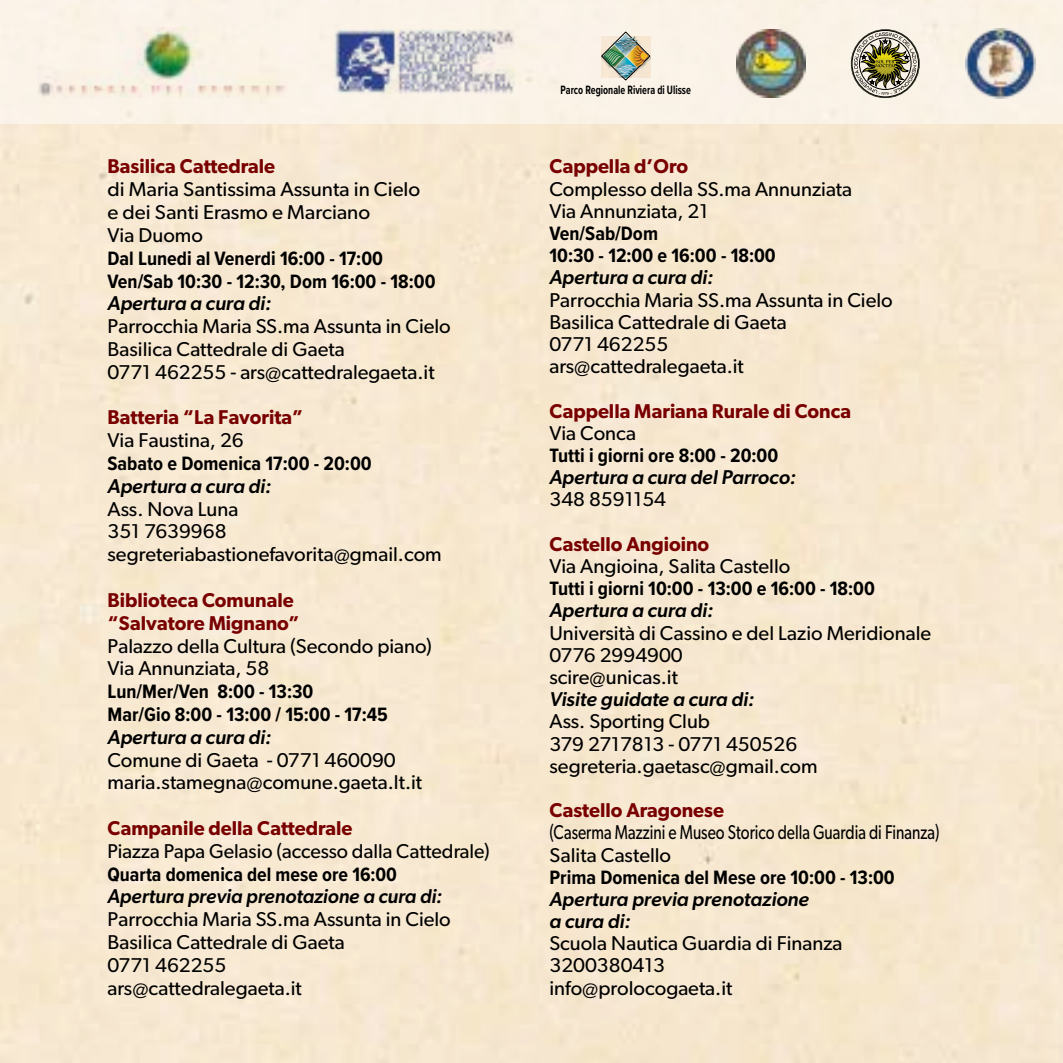
<style>
.page{position:relative;width:1063px;height:1063px;background:#fff}
.page>*{position:absolute;margin:0;border:0;box-sizing:border-box;transform-origin:0 0}
.t1{font:20px/22.8px "Gibson";color:#000}
.t2{font:700 20px/22.8px "Proxima Nova Cond";color:#000}
.t3{font:italic 500 20px/22.2px "Gibson";color:#000}
.t4{font:600 20px/22.8px "Gibson";color:#790000}
.t5{font:20px/22.2px "Gibson";color:#000;scale:.77 1}
.t6{font:700 12.5px "Proxima Nova Cond";color:#000;scale:.81 1}
</style>
<div class="page">
<div style="left:0;top:0;width:1063px;height:123px;background:#faf3e7"></div>
<img style="left:737px;top:29px;width:68px;height:69px">
<div style="left:852px;top:30px;width:67px;height:67px;border:1px solid #000;border-radius:50%"></div>
<svg style="left:854px;top:32px;width:63px;height:63px"></svg>
<img style="left:965px;top:28px;width:71px;height:71px">
<img style="left:650px;top:36px;width:1px;height:42px">
<img style="left:601px;top:32px;width:49px;height:49px">
<img style="left:38px;top:28px;width:248px;height:70px">
<img style="left:335px;top:30px;width:179px;height:63px">
<p class="t4" style="left:108px;top:155px;width:169px">Basilica Cattedrale</p>
<p class="t1" style="left:108px;top:178px;width:314px">di Maria Santissima Assunta in Cielo e dei Santi Erasmo e Marciano<br>Via Duomo</p>
<p class="t2" style="left:108px;top:246px;width:330px">Dal Lunedi al Venerdi 16:00 - 17:00<br>Ven/Sab 10:30 - 12:30, Dom 16:00 - 18:00</p>
<p class="t3" style="left:108px;top:292px;width:165px">Apertura a cura di:</p>
<p class="t1" style="left:108px;top:315px;width:345px">Parrocchia Maria SS.ma Assunta in Cielo<br>Basilica Cattedrale di Gaeta<br>0771 462255 - ars@cattedralegaeta.it</p>
<p class="t4" style="left:108px;top:406px;width:197px">Batteria “La Favorita”</p>
<p class="t1" style="left:108px;top:429px;width:138px">Via Faustina, 26</p>
<p class="t2" style="left:108px;top:452px;width:266px">Sabato e Domenica 17:00 - 20:00</p>
<p class="t3" style="left:108px;top:474px;width:165px">Apertura a cura di:</p>
<p class="t1" style="left:108px;top:497px;width:336px">Ass. Nova Luna<br>351 7639968 segreteriabastionefavorita@gmail.com</p>
<p class="t4" style="left:108px;top:588px;width:194px">Biblioteca Comunale “Salvatore Mignano”</p>
<p class="t1" style="left:108px;top:634px;width:326px">Palazzo della Cultura (Secondo piano)<br>Via Annunziata, 58</p>
<p class="t2" style="left:108px;top:680px;width:282px">Lun/Mer/Ven 8:00 - 13:30<br>Mar/Gio 8:00 - 13:00 / 15:00 - 17:45</p>
<p class="t3" style="left:108px;top:725px;width:165px">Apertura a cura di:</p>
<p class="t1" style="left:108px;top:748px;width:316px">Comune di Gaeta - 0771 460090 maria.stamegna@comune.gaeta.lt.it</p>
<p class="t4" style="left:108px;top:816px;width:246px">Campanile della Cattedrale</p>
<p class="t1" style="left:108px;top:839px;width:384px">Piazza Papa Gelasio (accesso dalla Cattedrale)</p>
<p class="t2" style="left:108px;top:862px;width:291px">Quarta domenica del mese ore 16:00</p>
<p class="t3" style="left:108px;top:885px;width:336px">Apertura previa prenotazione a cura di:</p>
<p class="t1" style="left:108px;top:908px;width:345px">Parrocchia Maria SS.ma Assunta in Cielo<br>Basilica Cattedrale di Gaeta<br>0771 462255<br>ars@cattedralegaeta.it</p>
<p class="t6" style="left:560px;top:80px;width:163px">Parco Regionale Riviera di Ulisse</p>
<p class="t4" style="left:549px;top:155px;width:140px">Cappella d’Oro</p>
<p class="t1" style="left:549px;top:177px;width:304px">Complesso della SS.ma Annunziata<br>Via Annunziata, 21</p>
<p class="t2" style="left:549px;top:222px;width:228px">Ven/Sab/Dom<br>10:30 - 12:00 e 16:00 - 18:00</p>
<p class="t3" style="left:549px;top:266px;width:165px">Apertura a cura di:</p>
<p class="t1" style="left:549px;top:288px;width:345px">Parrocchia Maria SS.ma Assunta in Cielo<br>Basilica Cattedrale di Gaeta<br>0771 462255<br>ars@cattedralegaeta.it</p>
<p class="t4" style="left:549px;top:399px;width:303px">Cappella Mariana Rurale di Conca</p>
<p class="t1" style="left:549px;top:421px;width:88px">Via Conca</p>
<p class="t2" style="left:549px;top:444px;width:230px">Tutti i giorni ore 8:00 - 20:00</p>
<p class="t3" style="left:549px;top:466px;width:248px">Apertura a cura del Parroco:</p>
<p class="t1" style="left:549px;top:488px;width:118px">348 8591154</p>
<p class="t4" style="left:549px;top:532px;width:161px">Castello Angioino</p>
<p class="t1" style="left:549px;top:554px;width:242px">Via Angioina, Salita Castello</p>
<p class="t2" style="left:549px;top:577px;width:327px">Tutti i giorni 10:00 - 13:00 e 16:00 - 18:00</p>
<p class="t3" style="left:549px;top:599px;width:165px">Apertura a cura di:</p>
<p class="t1" style="left:549px;top:621px;width:383px">Università di Cassino e del Lazio Meridionale<br>0776 2994900<br>scire@unicas.it</p>
<p class="t3" style="left:549px;top:688px;width:206px">Visite guidate a cura di:</p>
<p class="t1" style="left:549px;top:710px;width:270px">Ass. Sporting Club<br>379 2717813 - 0771 450526 segreteria.gaetasc@gmail.com</p>
<p class="t4" style="left:549px;top:798px;width:176px">Castello Aragonese</p>
<p class="t5" style="left:549px;top:821px;width:508px">(Caserma Mazzini e Museo Storico della Guardia di Finanza)<br>Salita Castello</p>
<p class="t2" style="left:549px;top:865px;width:347px">Prima Domenica del Mese ore 10:00 - 13:00</p>
<p class="t3" style="left:549px;top:887px;width:261px">Apertura previa prenotazione a cura di:</p>
<p class="t1" style="left:549px;top:932px;width:295px">Scuola Nautica Guardia di Finanza<br>3200380413 info@prolocogaeta.it</p>
</div>
